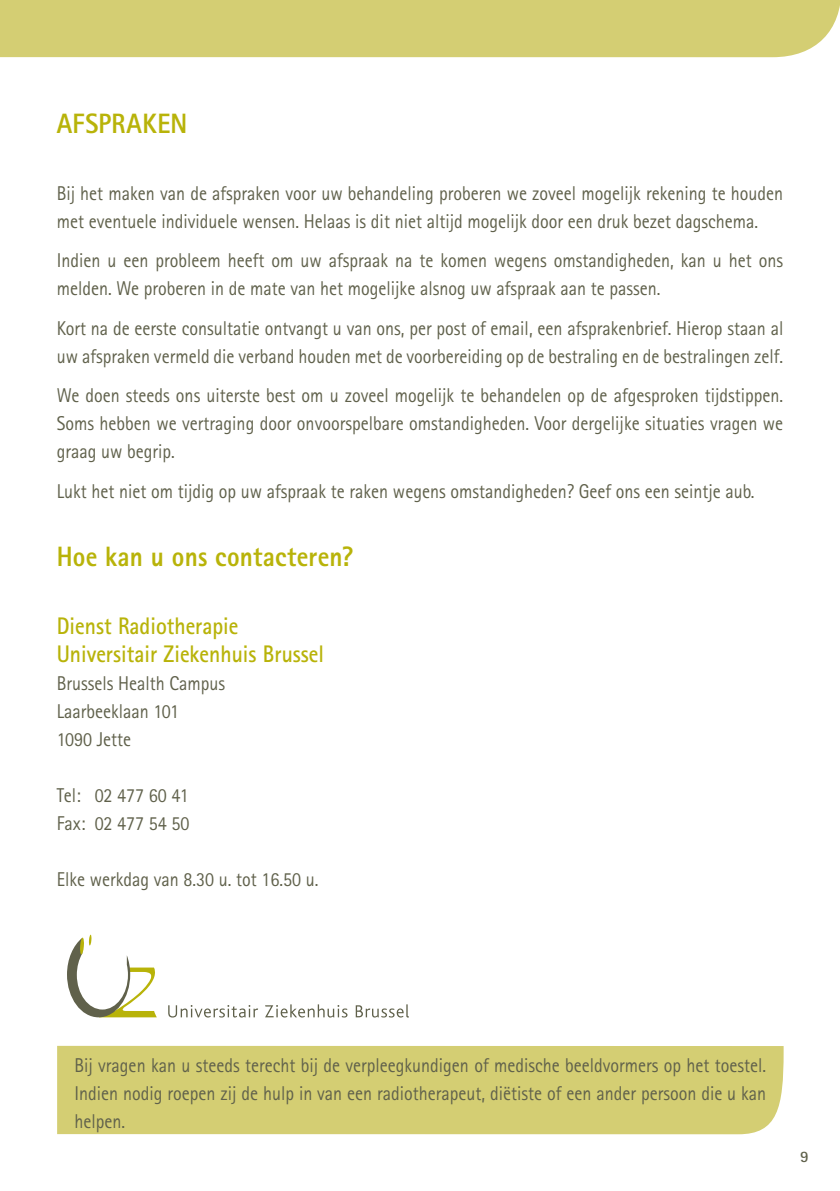
<style>
.page{position:relative;width:840px;height:1191px;background:#fff}
.page>*{position:absolute;margin:0;border:0;box-sizing:border-box;transform-origin:0 0}
.tabel_titel{font:800 28px "Rotis Sans Serif Std";letter-spacing:.01em;color:#b8b309;scale:.9 1}
.tabel_titel-2{font:700 24px/28px "Rotis Sans Serif Std";color:#b8b309;scale:.9 1}
.tabel_titel-3{font:20px/28px "Rotis Sans Serif Std";color:#60614b;scale:.9 1}
.t1{font:700 16px "Rotis Sans Serif Std";color:#60614b}
</style>
<div class="page">
<div style="left:0;top:0;width:839px;height:57px;background:#d4ce73"></div>
<div style="left:57px;top:1045px;width:726px;height:89px;background:#d4ce73"></div>
<svg style="left:67px;top:934px;width:90px;height:83px"></svg>
<svg style="left:168px;top:1005px;width:90px;height:12px"></svg>
<svg style="left:265px;top:1004px;width:82px;height:13px"></svg>
<svg style="left:355px;top:1004px;width:54px;height:13px"></svg>
<p class="tabel_titel" style="left:57px;top:105px;width:146px">AFSPRAKEN</p>
<p class="tabel_titel-3" style="left:57px;top:179px;width:808px">Bij het maken van de afspraken voor uw behandeling proberen we zoveel mogelijk rekening te houden met eventuele individuele wensen. Helaas is dit niet altijd mogelijk door een druk bezet dagschema.</p>
<p class="tabel_titel-3" style="left:57px;top:246px;width:808px">Indien u een probleem heeft om uw afspraak na te komen wegens omstandigheden, kan u het ons melden. We proberen in de mate van het mogelijke alsnog uw afspraak aan te passen.</p>
<p class="tabel_titel-3" style="left:57px;top:314px;width:808px">Kort na de eerste consultatie ontvangt u van ons, per post of email, een afsprakenbrief. Hierop staan al uw afspraken vermeld die verband houden met de voorbereiding op de bestraling en de bestralingen zelf.</p>
<p class="tabel_titel-3" style="left:57px;top:381px;width:808px;text-align:justify">We doen steeds ons uiterste best om u zoveel mogelijk te behandelen op de afgesproken tijdstippen.<br>Soms hebben we vertraging door onvoorspelbare omstandigheden. Voor dergelijke situaties vragen we graag uw begrip.</p>
<p class="tabel_titel-3" style="left:57px;top:476px;width:776px">Lukt het niet om tijdig op uw afspraak te raken wegens omstandigheden? Geef ons een seintje aub.</p>
<p class="tabel_titel" style="left:57px;top:538px;width:331px">Hoe kan u ons contacteren?</p>
<p class="tabel_titel-2" style="left:57px;top:611px;width:298px">Dienst Radiotherapie<br>Universitair Ziekenhuis Brussel</p>
<p class="tabel_titel-3" style="left:57px;top:668px;width:188px">Brussels Health Campus</p>
<p class="tabel_titel-3" style="left:57px;top:696px;width:137px">Laarbeeklaan 101</p>
<p class="tabel_titel-3" style="left:57px;top:724px;width:84px">1090 Jette</p>
<p class="tabel_titel-3" style="left:57px;top:780px;width:148px">Tel: 02 477 60 41</p>
<p class="tabel_titel-3" style="left:57px;top:808px;width:149px">Fax: 02 477 54 50</p>
<p class="tabel_titel-3" style="left:57px;top:864px;width:292px">Elke werkdag van 8.30 u. tot 16.50 u.</p>
<p class="tabel_titel-3" style="left:75px;top:1050px;width:769px;text-align:justify">Bij vragen kan u steeds terecht bij de verpleegkundigen of medische beeldvormers op het toestel.<br>Indien nodig roepen zij de hulp in van een radiotherapeut, diëtiste of een ander persoon die u kan helpen.</p>
<p class="t1" style="left:799px;top:1146px;width:10px">9</p>
</div>
